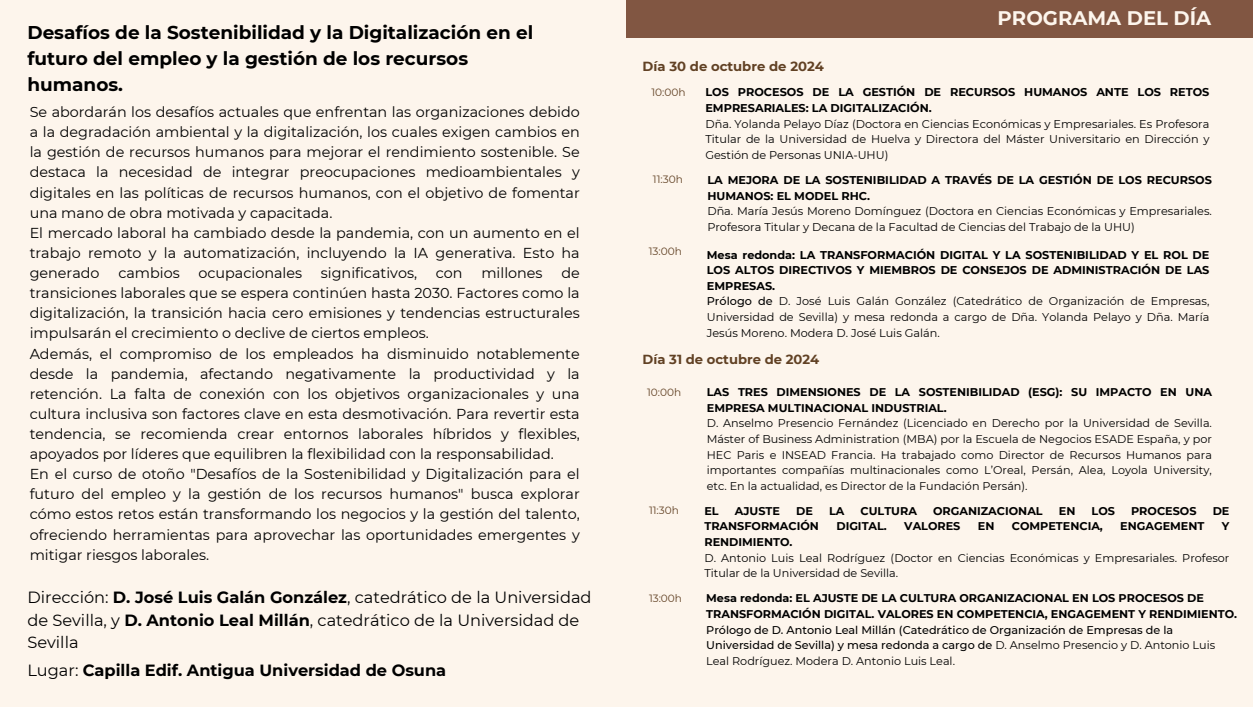
<style>
.page{position:relative;width:1253px;height:707px;background:#fff}
.page>*{position:absolute;margin:0;border:0;box-sizing:border-box;transform-origin:0 0}
.t1{font:700 19.64px "Montserrat";color:#fdf5ec}
.t2{font:700 18.44px/25.8px "Montserrat";color:#000}
.t3{font:16.2px/22.7px "Montserrat";color:#000}
.t4{font:700 16.2px "Montserrat";color:#000}
.t5{font:14.36px/20.1px "Montserrat";color:#000}
.t6{font:700 13.2px "Montserrat";color:#614124}
.t7{font:700 13.12px "Montserrat";color:#614124}
.t8{font:11.28px/15.6px "Montserrat";color:#000;text-align:justify}
.t9{font:700 11.28px/15.6px "Montserrat";color:#000}
.t10{font:11.2px/15.6px "Montserrat";color:#000;text-align:justify}
.t11{font:700 11.2px/15.6px "Montserrat";color:#000}
.t12{font:500 11.2px/15.6px "Montserrat";color:#000}
.t13{font:10.6px "Montserrat";color:#614124}
.t14{font:10.52px "Montserrat";color:#614124}
.s1{font-weight:700}
.s2{font-weight:400}
.s3{font-weight:500}
</style>
<div class="page">
<div style="left:0;top:0;width:1253px;height:706px;background:#fdf5ec"></div>
<div style="left:626px;top:0;width:627px;height:38px;background:#815642"></div>
<h2 class="t2" style="left:27px;top:20px;width:507px">Desafíos de la Sostenibilidad y la Digitalización en el futuro del empleo y la gestión de los recursos humanos.</h2>
<p class="t5" style="left:30px;top:102px;width:552px">Se abordarán los desafíos actuales que enfrentan las organizaciones debido a la degradación ambiental y la digitalización, los cuales exigen cambios en la gestión de recursos humanos para mejorar el rendimiento sostenible. Se destaca la necesidad de integrar preocupaciones medioambientales y digitales en las políticas de recursos humanos, con el objetivo de fomentar una mano de obra motivada y capacitada.<br>El mercado laboral ha cambiado desde la pandemia, con un aumento en el trabajo remoto y la automatización, incluyendo la IA generativa. Esto ha generado</p>
<p class="t5" style="left:118px;top:263px;width:63px">cambios</p>
<p class="t5" style="left:198px;top:263px;width:105px">ocupacionales</p>
<p class="t5" style="left:321px;top:263px;width:98px">significativos,</p>
<p class="t5" style="left:436px;top:263px;width:28px">con</p>
<p class="t5" style="left:481px;top:263px;width:63px">millones</p>
<p class="t5" style="left:30px;top:263px;width:552px;text-indent:532px">de transiciones laborales que se espera continúen hasta 2030. Factores como la digitalización, la transición hacia cero emisiones y tendencias estructurales impulsarán el crecimiento o declive de ciertos empleos.<br>Además, el compromiso de los empleados ha disminuido notablemente desde la pandemia, afectando negativamente la productividad y la retención. La falta de conexión con los objetivos organizacionales y una cultura inclusiva son factores clave en esta desmotivación. Para revertir esta tendencia, se recomienda crear entornos laborales híbridos y flexibles, apoyados por líderes que equilibren la flexibilidad con la responsabilidad.<br>En el curso de otoño "Desafíos de la Sostenibilidad y Digitalización para el futuro del empleo y la gestión de los recursos humanos" busca explorar cómo estos retos están transformando los negocios y la gestión del talento, ofreciendo herramientas para aprovechar las oportunidades emergentes y mitigar riesgos laborales.</p>
<h5 class="t3" style="left:27px;top:586px;width:566px">Dirección: <span class="s1">D. José Luis Galán González</span>, catedrático de la Universidad de Sevilla, y <span class="s1">D. Antonio Leal Millán</span>, catedrático de la Universidad de<br>Sevilla</h5>
<h3 class="t4" style="left:27px;top:660px;width:420px"><span class="s2">Lugar:</span> Capilla Edif. Antigua Universidad de Osuna</h3>
<p class="t1" style="left:997px;top:6px;width:215px">PROGRAMA DEL DÍA</p>
<h3 class="t6" style="left:643px;top:58px;width:183px">Día 30 de octubre de 2024</h3>
<h1 class="t13" style="left:651px;top:86px;width:36px">10:00h</h1>
<p class="t9" style="left:705px;top:85px;width:505px">LOS PROCESOS DE LA GESTIÓN DE RECURSOS HUMANOS ANTE LOS RETOS<br>EMPRESARIALES: LA DIGITALIZACIÓN.</p>
<p class="t8" style="left:705px;top:116px;width:505px">Dña. Yolanda Pelayo Díaz (Doctora en Ciencias Económicas y Empresariales. Es Profesora Titular de la Universidad de Huelva y Directora del Máster Universitario en Dirección y Gestión de Personas UNIA-UHU)</p>
<p class="t9" style="left:707px;top:172px;width:506px">LA MEJORA DE LA SOSTENIBILIDAD A TRAVÉS DE LA GESTIÓN DE LOS RECURSOS<br>HUMANOS: EL MODEL RHC.</p>
<p class="t8" style="left:707px;top:203px;width:506px">Dña. María Jesús Moreno Domínguez (Doctora en Ciencias Económicas y Empresariales.<br>Profesora Titular y Decana de la Facultad de Ciencias del Trabajo de la UHU)</p>
<h4 class="t13" style="left:653px;top:173px;width:32px">11:30h</h4>
<p class="t13" style="left:649px;top:245px;width:35px">13:00h</p>
<p class="t9" style="left:707px;top:247px;width:504px;text-align:justify">Mesa redonda: LA TRANSFORMACIÓN DIGITAL Y LA SOSTENIBILIDAD Y EL ROL DE LOS ALTOS DIRECTIVOS Y MIEMBROS DE CONSEJOS DE ADMINISTRACIÓN DE LAS EMPRESAS.</p>
<p class="t8" style="left:707px;top:293px;width:504px"><span class="s3">Prólogo de</span> D. José Luis Galán González (Catedrático de Organización de Empresas, Universidad de Sevilla) y mesa redonda a cargo de Dña. Yolanda Pelayo y Dña. María Jesús Moreno. Modera D. José Luis Galán.</p>
<p class="t7" style="left:643px;top:351px;width:178px">Día 31 de octubre de 2024</p>
<p class="t14" style="left:647px;top:385px;width:36px">10:00h</p>
<p class="t11" style="left:707px;top:384px;width:507px">LAS TRES DIMENSIONES DE LA SOSTENIBILIDAD (ESG): SU IMPACTO EN UNA<br>EMPRESA MULTINACIONAL INDUSTRIAL.</p>
<p class="t10" style="left:707px;top:415px;width:507px">D. Anselmo Presencio Fernández (Licenciado en Derecho por la Universidad de Sevilla.<br>Máster of Business Administration (MBA) por la Escuela de Negocios ESADE España, y por HEC Paris e INSEAD Francia. Ha trabajado como Director de Recursos Humanos para importantes compañías multinacionales como L’Oreal, Persán, Alea, Loyola University, etc. En la actualidad, es Director de la Fundación Persán).</p>
<p class="t11" style="left:704px;top:503px;width:16px">EL</p>
<p class="t11" style="left:735px;top:503px;width:47px">AJUSTE</p>
<p class="t11" style="left:796px;top:503px;width:18px">DE</p>
<p class="t11" style="left:829px;top:503px;width:17px">LA</p>
<p class="t11" style="left:860px;top:503px;width:58px">CULTURA</p>
<p class="t11" style="left:933px;top:503px;width:111px">ORGANIZACIONAL</p>
<p class="t11" style="left:1059px;top:503px;width:18px">EN</p>
<p class="t11" style="left:1091px;top:503px;width:25px">LOS</p>
<p class="t11" style="left:1131px;top:503px;width:67px">PROCESOS</p>
<p class="t11" style="left:1212px;top:503px;width:18px">DE</p>
<p class="t11" style="left:704px;top:518px;width:116px">TRANSFORMACIÓN</p>
<p class="t11" style="left:836px;top:518px;width:52px">DIGITAL.</p>
<p class="t11" style="left:904px;top:518px;width:58px">VALORES</p>
<p class="t11" style="left:978px;top:518px;width:18px">EN</p>
<p class="t11" style="left:1012px;top:518px;width:93px">COMPETENCIA,</p>
<p class="t11" style="left:1120px;top:518px;width:86px">ENGAGEMENT</p>
<p class="t11" style="left:1222px;top:518px;width:9px">Y</p>
<p class="t11" style="left:704px;top:534px;width:90px">RENDIMIENTO.</p>
<p class="t10" style="left:704px;top:549px;width:526px">D. Antonio Luis Leal Rodríguez (Doctor en Ciencias Económicas y Empresariales. Profesor<br>Titular de la Universidad de Sevilla.</p>
<h4 class="t14" style="left:649px;top:504px;width:31px">11:30h</h4>
<p class="t14" style="left:649px;top:591px;width:35px">13:00h</p>
<p class="t11" style="left:706px;top:590px;width:532px">Mesa redonda: EL AJUSTE DE LA CULTURA ORGANIZACIONAL EN LOS PROCESOS DE<br>TRANSFORMACIÓN DIGITAL. VALORES EN COMPETENCIA, ENGAGEMENT Y RENDIMIENTO.</p>
<p class="t12" style="left:706px;top:621px;width:510px">Prólogo de D. Antonio Leal Millán (Catedrático de Organización de Empresas de la<br>Universidad de Sevilla) y mesa redonda a cargo de <span class="s2">D. Anselmo Presencio y D. Antonio Luis<br>Leal Rodríguez. Modera D. Antonio Luis Leal.</span></p>
</div>
